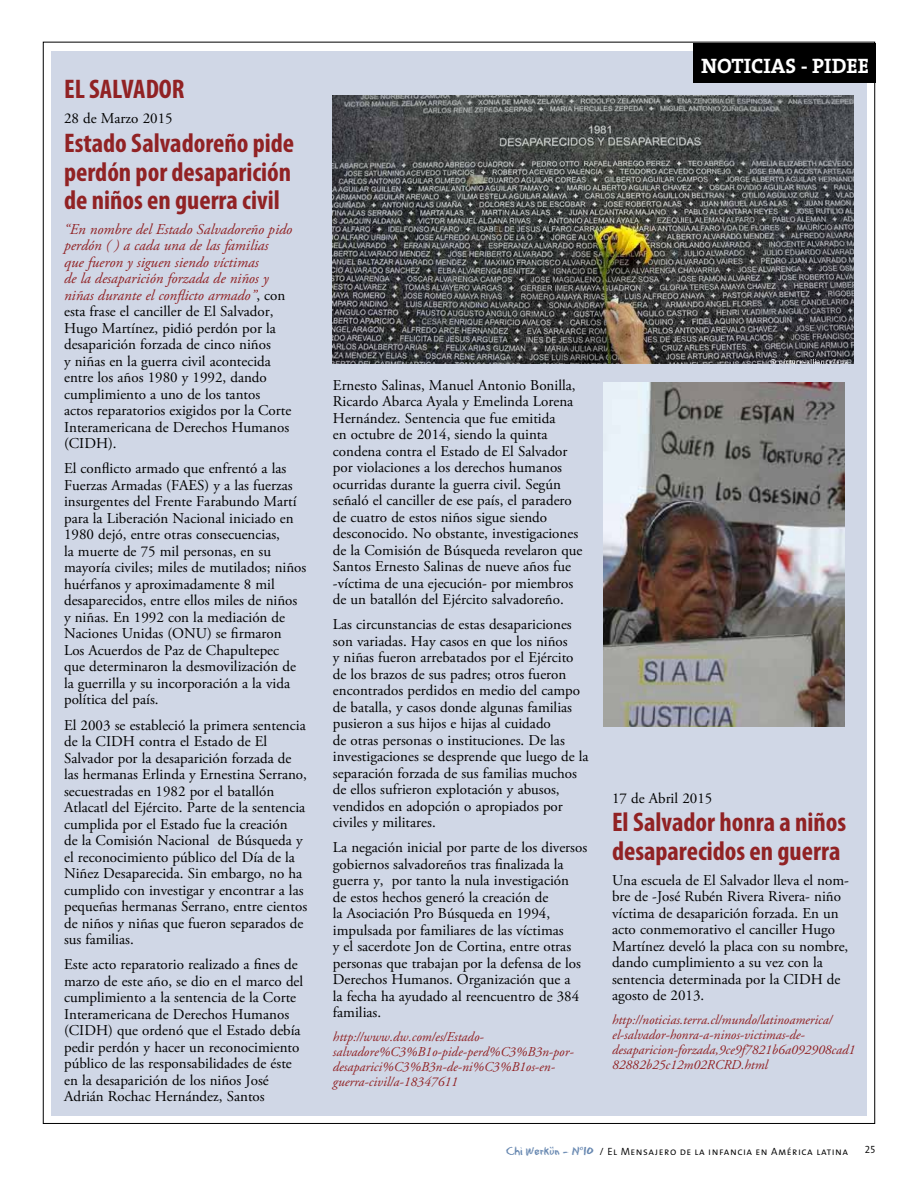
<style>
.page{position:relative;width:918px;height:1188px;background:#fff}
.page>*{position:absolute;margin:0;border:0;box-sizing:border-box;transform-origin:0 0}
.t1{font:700 condensed 27px/28.5px "Myriad Pro";color:#912224;text-align:justify}
.t2{font:700 21px "The Serif";color:#fff}
.t3{font:15px/16.5px "Adobe Garamond Pro";color:#000}
.t4{font:italic 13.5px/15px "Adobe Garamond";color:#912224}
.t5{font:10.5px "The Sans Semi Light Caps";letter-spacing:.05em;color:#000}
.s1{font-style:italic;color:#912224}
.s2{font-family:"Eraser Dust";font-size:12px;color:#6485af}
</style>
<div class="page">
<div style="left:51px;top:51px;width:816px;height:1064px;background:#d0d7e6"></div>
<div style="left:693px;top:43px;width:182px;height:39px;background:#000"></div>
<img style="left:333px;top:95px;width:520px;height:268px">
<img style="left:604px;top:383px;width:241px;height:343px">
<h1 class="t1" style="left:64px;top:76px;width:122px">EL SALVADOR</h1>
<p class="t3" style="left:64px;top:111px;width:110px">28 de Marzo 2015</p>
<h1 class="t1" style="left:64px;top:129px;width:232px">Estado Salvadoreño pide perdón por desaparición de niños en guerra civil</h1>
<p class="t3" style="left:64px;top:222px;width:230px"><span class="s1">“En nombre del Estado Salvadoreño pido perdón ( ) a cada una de las familias<br>que fueron y siguen siendo víctimas<br>de la desaparición forzada de niños y niñas durante el conflicto armado”</span>, con esta frase el canciller de El Salvador, Hugo Martínez, pidió perdón por la desaparición forzada de cinco niños<br>y niñas en la guerra civil acontecida entre los años 1980 y 1992, dando cumplimiento a uno de los tantos actos reparatorios exigidos por la Corte Interamericana de Derechos Humanos (CIDH).</p>
<p class="t3" style="left:64px;top:461px;width:244px">El conflicto armado que enfrentó a las Fuerzas Armadas (FAES) y a las fuerzas insurgentes del Frente Farabundo Martí para la Liberación Nacional iniciado en 1980 dejó, entre otras consecuencias,<br>la muerte de 75 mil personas, en su mayoría civiles; miles de mutilados; niños huérfanos y aproximadamente 8 mil desaparecidos, entre ellos miles de niños y niñas. En 1992 con la mediación de Naciones Unidas (ONU) se firmaron<br>Los Acuerdos de Paz de Chapultepec<br>que determinaron la desmovilización de la guerrilla y su incorporación a la vida política del país.</p>
<p class="t3" style="left:64px;top:717px;width:245px">El 2003 se estableció la primera sentencia de la CIDH contra el Estado de El Salvador por la desaparición forzada de las hermanas Erlinda y Ernestina Serrano, secuestradas en 1982 por el batallón Atlacatl del Ejército. Parte de la sentencia cumplida por el Estado fue la creación<br>de la Comisión Nacional de Búsqueda y el reconocimiento público del Día de la Niñez Desaparecida. Sin embargo, no ha cumplido con investigar y encontrar a las pequeñas hermanas Serrano, entre cientos de niños y niñas que fueron separados de sus familias.</p>
<p class="t3" style="left:64px;top:957px;width:241px">Este acto reparatorio realizado a fines de marzo de este año, se dio en el marco del cumplimiento a la sentencia de la Corte Interamericana de Derechos Humanos (CIDH) que ordenó que el Estado debía pedir perdón y hacer un reconocimiento público de las responsabilidades de éste en la desaparición de los niños José Adrián Rochac Hernández, Santos</p>
<h2 class="t2" style="left:701px;top:48px;width:170px">NOTICIAS - PIDEE</h2>
<p class="t3" style="left:333px;top:377px;width:251px">Ernesto Salinas, Manuel Antonio Bonilla, Ricardo Abarca Ayala y Emelinda Lorena Hernández. Sentencia que fue emitida<br>en octubre de 2014, siendo la quinta condena contra el Estado de El Salvador por violaciones a los derechos humanos ocurridas durante la guerra civil. Según señaló el canciller de ese país, el paradero de cuatro de estos niños sigue siendo desconocido. No obstante, investigaciones de la Comisión de Búsqueda revelaron que Santos Ernesto Salinas de nueve años fue -víctima de una ejecución- por miembros de un batallón del Ejército salvadoreño.</p>
<p class="t3" style="left:333px;top:617px;width:257px">Las circunstancias de estas desapariciones son variadas. Hay casos en que los niños<br>y niñas fueron arrebatados por el Ejército de los brazos de sus padres; otros fueron encontrados perdidos en medio del campo de batalla, y casos donde algunas familias pusieron a sus hijos e hijas al cuidado<br>de otras personas o instituciones. De las investigaciones se desprende que luego de la separación forzada de sus familias muchos de ellos sufrieron explotación y abusos, vendidos en adopción o apropiados por civiles y militares.</p>
<p class="t3" style="left:333px;top:840px;width:256px">La negación inicial por parte de los diversos gobiernos salvadoreños tras finalizada la guerra y, por tanto la nula investigación<br>de estos hechos generó la creación de<br>la Asociación Pro Búsqueda en 1994, impulsada por familiares de las víctimas<br>y el sacerdote Jon de Cortina, entre otras personas que trabajan por la defensa de los Derechos Humanos. Organización que a<br>la fecha ha ayudado al reencuentro de 384 familias.</p>
<p class="t4" style="left:333px;top:1029px;width:242px">http://www.dw.com/es/Estado&shy;salvadore%C3%B1o-pide-perd%C3%B3n-por&shy;desaparici%C3%B3n-de-ni%C3%B1os-en&shy;guerra-civil/a-18347611</p>
<p class="t3" style="left:612px;top:790px;width:102px">17 de Abril 2015</p>
<h1 class="t1" style="left:612px;top:808px;width:236px">El Salvador honra a niños desaparecidos en guerra</h1>
<p class="t3" style="left:612px;top:872px;width:239px">Una escuela de El Salvador lleva el nom&shy;bre de -José Rubén Rivera Rivera- niño víctima de desaparición forzada. En un acto conmemorativo el canciller Hugo Martínez develó la placa con su nombre, dando cumplimiento a su vez con la sentencia determinada por la CIDH de agosto de 2013.</p>
<p class="t4" style="left:612px;top:1012px;width:245px">http://noticias.terra.cl/mundo/latinoamerica/ el-salvador-honra-a-ninos-victimas-de&shy;desaparicion-forzada,9ce9f7821b6a092908cad1<br>82882b25c12m02RCRD.html</p>
<p class="t5" style="left:506px;top:1142px;width:344px"><span class="s2">Chi Werkün - Nº10</span> / El Mensajero de la infancia en América latina</p>
<p class="t5" style="left:865px;top:1141px;width:12px">25</p>
</div>
